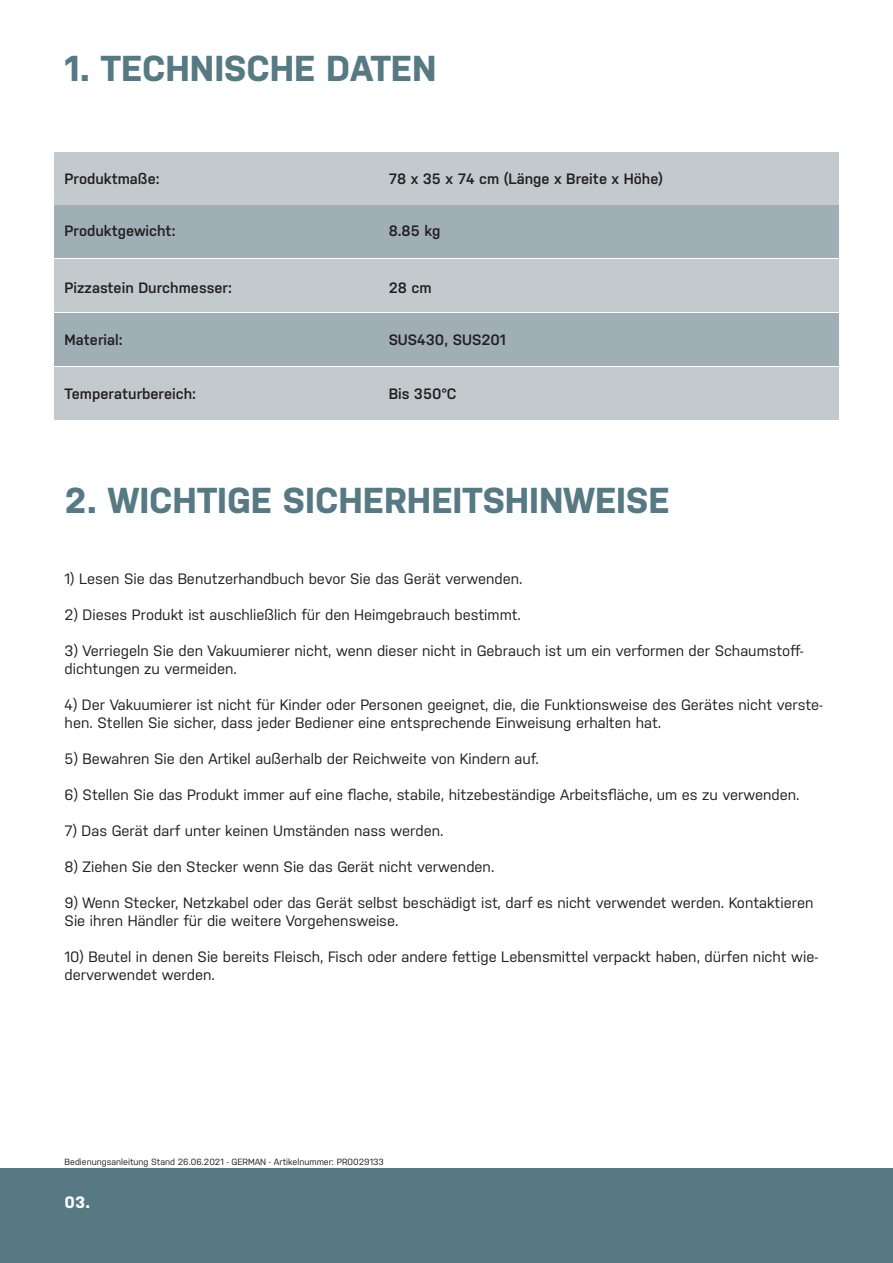
<style>
.page{position:relative;width:893px;height:1263px;background:#fff}
.page>*{position:absolute;margin:0;border:0;box-sizing:border-box;transform-origin:0 0}
.t1{font:700 36px "Nudista";color:#577983}
.t2{font:700 16.5px "Nudista";color:#fff}
.t3{font:15px/18px "Nudista";color:#231f20}
.t4{font:600 15px "Nudista";color:#231f20}
.t5{font:9px "Nudista";color:#231f20}
</style>
<div class="page">
<div style="left:0;top:1168px;width:893px;height:95px;background:#577983"></div>
<div style="left:54px;top:152px;width:324px;height:52px;background:#c2cace"></div>
<div style="left:380px;top:152px;width:459px;height:52px;background:#c2cace"></div>
<div style="left:54px;top:367px;width:324px;height:52px;background:#c2cace"></div>
<div style="left:380px;top:367px;width:459px;height:52px;background:#c2cace"></div>
<div style="left:54px;top:259px;width:324px;height:53px;background:#c2cace"></div>
<div style="left:380px;top:259px;width:459px;height:53px;background:#c2cace"></div>
<div style="left:54px;top:206px;width:324px;height:52px;background:#a0aeb5"></div>
<div style="left:380px;top:206px;width:459px;height:52px;background:#a0aeb5"></div>
<div style="left:54px;top:313px;width:324px;height:52px;background:#a0aeb5"></div>
<div style="left:380px;top:313px;width:459px;height:52px;background:#a0aeb5"></div>
<h1 class="t1" style="left:65px;top:47px;width:373px">1. TECHNISCHE DATEN</h1>
<p class="t4" style="left:65px;top:170px;width:96px">Produktmaße:</p>
<p class="t4" style="left:389px;top:170px;width:276px">78 x 35 x 74 cm (Länge x Breite x Höhe)</p>
<p class="t4" style="left:65px;top:222px;width:112px">Produktgewicht:</p>
<p class="t4" style="left:389px;top:222px;width:53px">8.85 kg</p>
<p class="t4" style="left:65px;top:279px;width:169px">Pizzastein Durchmesser:</p>
<p class="t4" style="left:389px;top:279px;width:44px">28 cm</p>
<p class="t4" style="left:65px;top:331px;width:60px">Material:</p>
<p class="t4" style="left:389px;top:331px;width:119px">SUS430, SUS201</p>
<p class="t4" style="left:65px;top:385px;width:133px">Temperaturbereich:</p>
<p class="t4" style="left:389px;top:385px;width:69px">Bis 350°C</p>
<h1 class="t1" style="left:65px;top:480px;width:606px">2. WICHTIGE SICHERHEITSHINWEISE</h1>
<p class="t3" style="left:65px;top:570px;width:460px">1) Lesen Sie das Benutzerhandbuch bevor Sie das Gerät verwenden.</p>
<p class="t3" style="left:65px;top:606px;width:458px">2) Dieses Produkt ist auschließlich für den Heimgebrauch bestimmt.</p>
<p class="t3" style="left:65px;top:642px;width:740px">3) Verriegeln Sie den Vakuumierer nicht, wenn dieser nicht in Gebrauch ist um ein verformen der Schaumstoff&shy;dichtungen zu vermeiden.</p>
<p class="t3" style="left:65px;top:696px;width:760px">4) Der Vakuumierer ist nicht für Kinder oder Personen geeignet, die, die Funktionsweise des Gerätes nicht verste&shy;hen. Stellen Sie sicher, dass jeder Bediener eine entsprechende Einweisung erhalten hat.</p>
<p class="t3" style="left:65px;top:750px;width:476px">5) Bewahren Sie den Artikel außerhalb der Reichweite von Kindern auf.</p>
<p class="t3" style="left:65px;top:786px;width:736px">6) Stellen Sie das Produkt immer auf eine flache, stabile, hitzebeständige Arbeitsfläche, um es zu verwenden.</p>
<p class="t3" style="left:65px;top:822px;width:381px">7) Das Gerät darf unter keinen Umständen nass werden.</p>
<p class="t3" style="left:65px;top:858px;width:431px">8) Ziehen Sie den Stecker wenn Sie das Gerät nicht verwenden.</p>
<p class="t3" style="left:65px;top:894px;width:750px">9) Wenn Stecker, Netzkabel oder das Gerät selbst beschädigt ist, darf es nicht verwendet werden. Kontaktieren<br>Sie ihren Händler für die weitere Vorgehensweise.</p>
<p class="t3" style="left:65px;top:948px;width:755px">10) Beutel in denen Sie bereits Fleisch, Fisch oder andere fettige Lebensmittel verpackt haben, dürfen nicht wie&shy;derverwendet werden.</p>
<p class="t5" style="left:65px;top:1156px;width:321px">Bedienungsanleitung Stand 26.06.2021 - GERMAN - Artikelnummer: PR0029133</p>
<p class="t2" style="left:65px;top:1193px;width:27px">03.</p>
</div>
